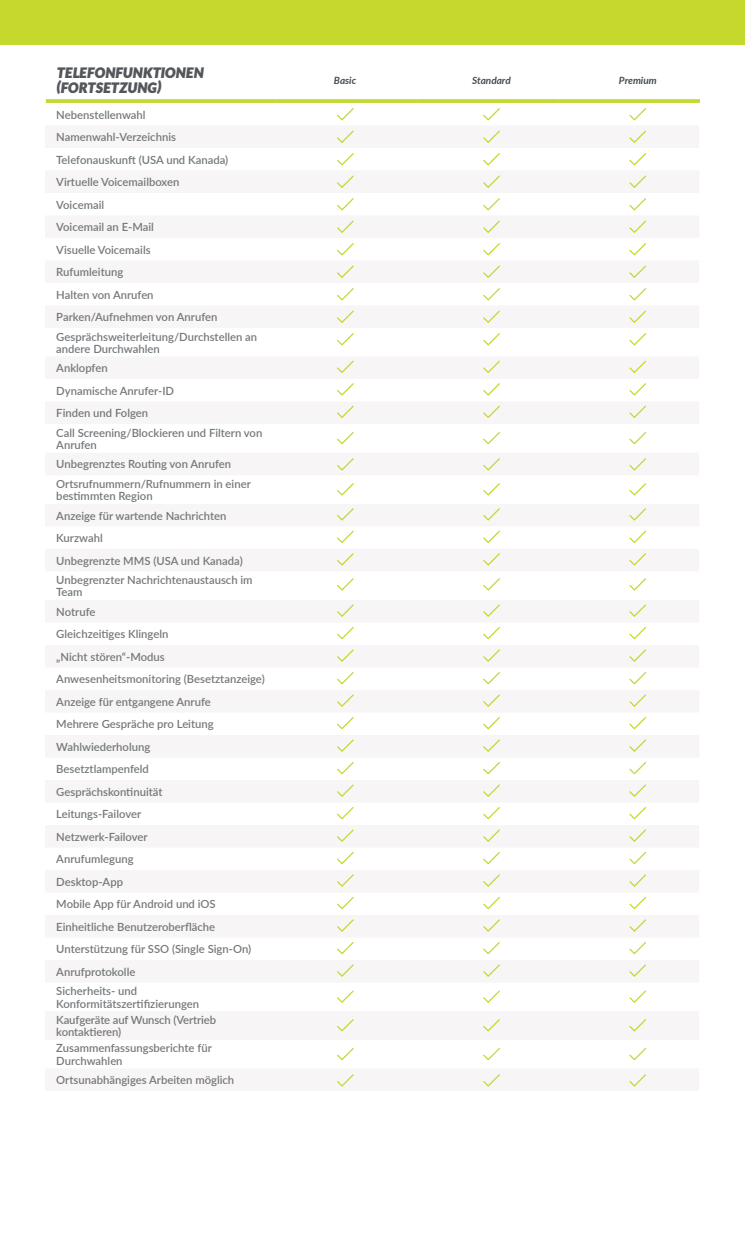
<style>
.page{position:relative;width:745px;height:1260px;background:#fff}
.page>*{position:absolute;margin:0;border:0;box-sizing:border-box;transform-origin:0 0}
.t1{font:800 18.5px/15px "Kick Some";letter-spacing:.005em;color:#53565a}
.t2{font:600 11.25px/22.5px "Lato";color:#75787b}
.t3{font:italic 700 10px "Lato";color:#444c51}
</style>
<div class="page">
<div style="left:0;top:0;width:744px;height:45px;background:#c4d82d"></div>
<svg style="left:46px;top:99px;width:230px;height:4px"></svg>
<svg style="left:276px;top:99px;width:141px;height:4px"></svg>
<svg style="left:417px;top:99px;width:141px;height:4px"></svg>
<svg style="left:558px;top:99px;width:141px;height:4px"></svg>
<svg style="left:629px;top:153px;width:17px;height:13px"></svg>
<svg style="left:629px;top:530px;width:17px;height:13px"></svg>
<svg style="left:629px;top:942px;width:17px;height:12px"></svg>
<svg style="left:483px;top:153px;width:17px;height:13px"></svg>
<svg style="left:337px;top:153px;width:17px;height:13px"></svg>
<svg style="left:483px;top:530px;width:17px;height:13px"></svg>
<svg style="left:337px;top:530px;width:17px;height:13px"></svg>
<svg style="left:483px;top:942px;width:17px;height:12px"></svg>
<svg style="left:337px;top:942px;width:17px;height:12px"></svg>
<svg style="left:629px;top:108px;width:17px;height:13px"></svg>
<svg style="left:629px;top:483px;width:17px;height:13px"></svg>
<svg style="left:629px;top:897px;width:17px;height:12px"></svg>
<svg style="left:629px;top:852px;width:17px;height:12px"></svg>
<svg style="left:483px;top:108px;width:17px;height:13px"></svg>
<svg style="left:337px;top:108px;width:17px;height:13px"></svg>
<svg style="left:483px;top:483px;width:17px;height:13px"></svg>
<svg style="left:337px;top:483px;width:17px;height:13px"></svg>
<svg style="left:483px;top:897px;width:17px;height:12px"></svg>
<svg style="left:337px;top:897px;width:17px;height:12px"></svg>
<svg style="left:483px;top:852px;width:17px;height:12px"></svg>
<svg style="left:337px;top:852px;width:17px;height:12px"></svg>
<svg style="left:629px;top:175px;width:18px;height:13px"></svg>
<svg style="left:629px;top:553px;width:18px;height:13px"></svg>
<svg style="left:629px;top:964px;width:18px;height:13px"></svg>
<svg style="left:483px;top:175px;width:17px;height:13px"></svg>
<svg style="left:337px;top:175px;width:17px;height:13px"></svg>
<svg style="left:483px;top:553px;width:17px;height:13px"></svg>
<svg style="left:337px;top:553px;width:17px;height:13px"></svg>
<svg style="left:483px;top:964px;width:17px;height:13px"></svg>
<svg style="left:337px;top:964px;width:17px;height:13px"></svg>
<svg style="left:629px;top:130px;width:18px;height:13px"></svg>
<svg style="left:629px;top:508px;width:18px;height:13px"></svg>
<svg style="left:629px;top:919px;width:18px;height:13px"></svg>
<svg style="left:629px;top:874px;width:18px;height:13px"></svg>
<svg style="left:483px;top:130px;width:17px;height:13px"></svg>
<svg style="left:337px;top:130px;width:17px;height:13px"></svg>
<svg style="left:483px;top:508px;width:17px;height:13px"></svg>
<svg style="left:337px;top:508px;width:17px;height:13px"></svg>
<svg style="left:483px;top:919px;width:17px;height:13px"></svg>
<svg style="left:337px;top:919px;width:17px;height:13px"></svg>
<svg style="left:483px;top:874px;width:17px;height:13px"></svg>
<svg style="left:337px;top:874px;width:17px;height:13px"></svg>
<svg style="left:629px;top:198px;width:17px;height:13px"></svg>
<svg style="left:629px;top:578px;width:17px;height:13px"></svg>
<svg style="left:629px;top:990px;width:17px;height:13px"></svg>
<svg style="left:483px;top:198px;width:17px;height:13px"></svg>
<svg style="left:337px;top:198px;width:17px;height:13px"></svg>
<svg style="left:483px;top:578px;width:17px;height:13px"></svg>
<svg style="left:337px;top:578px;width:17px;height:13px"></svg>
<svg style="left:483px;top:990px;width:17px;height:13px"></svg>
<svg style="left:337px;top:990px;width:17px;height:13px"></svg>
<svg style="left:629px;top:220px;width:18px;height:13px"></svg>
<svg style="left:629px;top:604px;width:18px;height:13px"></svg>
<svg style="left:629px;top:1019px;width:18px;height:13px"></svg>
<svg style="left:483px;top:220px;width:17px;height:13px"></svg>
<svg style="left:337px;top:220px;width:17px;height:13px"></svg>
<svg style="left:483px;top:604px;width:17px;height:13px"></svg>
<svg style="left:337px;top:604px;width:17px;height:13px"></svg>
<svg style="left:483px;top:1019px;width:17px;height:13px"></svg>
<svg style="left:337px;top:1019px;width:17px;height:13px"></svg>
<svg style="left:629px;top:243px;width:17px;height:13px"></svg>
<svg style="left:629px;top:627px;width:17px;height:13px"></svg>
<svg style="left:629px;top:1048px;width:17px;height:13px"></svg>
<svg style="left:483px;top:243px;width:17px;height:13px"></svg>
<svg style="left:337px;top:243px;width:17px;height:13px"></svg>
<svg style="left:483px;top:627px;width:17px;height:13px"></svg>
<svg style="left:337px;top:627px;width:17px;height:13px"></svg>
<svg style="left:483px;top:1048px;width:17px;height:13px"></svg>
<svg style="left:337px;top:1048px;width:17px;height:13px"></svg>
<svg style="left:629px;top:265px;width:18px;height:13px"></svg>
<svg style="left:629px;top:649px;width:18px;height:13px"></svg>
<svg style="left:629px;top:1074px;width:18px;height:13px"></svg>
<svg style="left:483px;top:265px;width:17px;height:13px"></svg>
<svg style="left:337px;top:265px;width:17px;height:13px"></svg>
<svg style="left:483px;top:649px;width:17px;height:13px"></svg>
<svg style="left:337px;top:649px;width:17px;height:13px"></svg>
<svg style="left:483px;top:1074px;width:17px;height:13px"></svg>
<svg style="left:337px;top:1074px;width:17px;height:13px"></svg>
<svg style="left:629px;top:288px;width:17px;height:13px"></svg>
<svg style="left:629px;top:672px;width:17px;height:13px"></svg>
<svg style="left:483px;top:288px;width:17px;height:13px"></svg>
<svg style="left:337px;top:288px;width:17px;height:13px"></svg>
<svg style="left:483px;top:672px;width:17px;height:13px"></svg>
<svg style="left:337px;top:672px;width:17px;height:13px"></svg>
<svg style="left:629px;top:383px;width:17px;height:13px"></svg>
<svg style="left:629px;top:762px;width:17px;height:13px"></svg>
<svg style="left:483px;top:383px;width:17px;height:13px"></svg>
<svg style="left:337px;top:383px;width:17px;height:13px"></svg>
<svg style="left:483px;top:762px;width:17px;height:13px"></svg>
<svg style="left:337px;top:762px;width:17px;height:13px"></svg>
<svg style="left:629px;top:310px;width:18px;height:13px"></svg>
<svg style="left:629px;top:694px;width:18px;height:13px"></svg>
<svg style="left:483px;top:310px;width:17px;height:13px"></svg>
<svg style="left:337px;top:310px;width:17px;height:13px"></svg>
<svg style="left:483px;top:694px;width:17px;height:13px"></svg>
<svg style="left:337px;top:694px;width:17px;height:13px"></svg>
<svg style="left:629px;top:405px;width:18px;height:13px"></svg>
<svg style="left:629px;top:784px;width:18px;height:13px"></svg>
<svg style="left:483px;top:405px;width:17px;height:13px"></svg>
<svg style="left:337px;top:405px;width:17px;height:13px"></svg>
<svg style="left:483px;top:784px;width:17px;height:13px"></svg>
<svg style="left:337px;top:784px;width:17px;height:13px"></svg>
<svg style="left:629px;top:333px;width:17px;height:13px"></svg>
<svg style="left:629px;top:717px;width:17px;height:13px"></svg>
<svg style="left:483px;top:333px;width:17px;height:13px"></svg>
<svg style="left:337px;top:333px;width:17px;height:13px"></svg>
<svg style="left:483px;top:717px;width:17px;height:13px"></svg>
<svg style="left:337px;top:717px;width:17px;height:13px"></svg>
<svg style="left:629px;top:432px;width:17px;height:13px"></svg>
<svg style="left:629px;top:807px;width:17px;height:13px"></svg>
<svg style="left:483px;top:432px;width:17px;height:13px"></svg>
<svg style="left:337px;top:432px;width:17px;height:13px"></svg>
<svg style="left:483px;top:807px;width:17px;height:13px"></svg>
<svg style="left:337px;top:807px;width:17px;height:13px"></svg>
<svg style="left:629px;top:360px;width:18px;height:13px"></svg>
<svg style="left:629px;top:739px;width:18px;height:13px"></svg>
<svg style="left:483px;top:360px;width:17px;height:13px"></svg>
<svg style="left:337px;top:360px;width:17px;height:13px"></svg>
<svg style="left:483px;top:739px;width:17px;height:13px"></svg>
<svg style="left:337px;top:739px;width:17px;height:13px"></svg>
<svg style="left:629px;top:458px;width:18px;height:13px"></svg>
<svg style="left:629px;top:829px;width:18px;height:13px"></svg>
<svg style="left:483px;top:458px;width:17px;height:13px"></svg>
<svg style="left:337px;top:458px;width:17px;height:13px"></svg>
<svg style="left:483px;top:829px;width:17px;height:13px"></svg>
<svg style="left:337px;top:829px;width:17px;height:13px"></svg>
<h1 class="t1" style="left:57px;top:65px;width:148px">TELEFONFUNKTIONEN (FORTSETZUNG)</h1>
<p class="t3" style="left:334px;top:73px;width:24px">Basic</p>
<p class="t3" style="left:472px;top:73px;width:40px">Standard</p>
<p class="t3" style="left:618px;top:73px;width:39px">Premium</p>
<p class="t2" style="left:56px;top:103px;width:173px">Nebenstellenwahl<br>Namenwahl-Verzeichnis<br>Telefonauskunft (USA und Kanada)<br>Virtuelle Voicemailboxen<br>Voicemail<br>Voicemail an E-Mail<br>Visuelle Voicemails<br>Rufumleitung<br>Halten von Anrufen<br>Parken/Aufnehmen von Anrufen</p>
<p class="t2" style="left:56px;top:330px;width:202px;line-height:12.5px">Gesprächsweiterleitung/Durchstellen an andere Durchwahlen</p>
<p class="t2" style="left:56px;top:357px;width:119px">Anklopfen<br>Dynamische Anrufer-ID<br>Finden und Folgen</p>
<p class="t2" style="left:56px;top:426px;width:207px;line-height:12.5px">Call Screening/Blockieren und Filtern von<br>Anrufen</p>
<p class="t2" style="left:56px;top:454px;width:196px;line-height:19.4px">Unbegrenztes Routing von Anrufen<br>Ortsrufnummern/Rufnummern in einer</p>
<p class="t2" style="left:56px;top:486px;width:172px;line-height:19.4px">bestimmten Region<br>Anzeige für wartende Nachrichten</p>
<p class="t2" style="left:56px;top:526px;width:188px">Kurzwahl<br>Unbegrenzte MMS (USA und Kanada)</p>
<p class="t2" style="left:56px;top:573px;width:198px;line-height:12.5px">Unbegrenzter Nachrichtenaustausch im<br>Team</p>
<p class="t2" style="left:56px;top:600px;width:210px">Notrufe<br>Gleichzeitiges Klingeln<br>„Nicht stören“-Modus<br>Anwesenheitsmonitoring (Besetztanzeige)<br>Anzeige für entgangene Anrufe<br>Mehrere Gespräche pro Leitung<br>Wahlwiederholung<br>Besetztlampenfeld<br>Gesprächskontinuität<br>Leitungs-Failover<br>Netzwerk-Failover<br>Anrufumlegung<br>Desktop-App<br>Mobile App für Android und iOS<br>Einheitliche Benutzeroberfläche<br>Unterstützung für SSO (Single Sign-On)<br>Anrufprotokolle</p>
<p class="t2" style="left:56px;top:984px;width:144px;line-height:12.5px">Sicherheits- und<br>Konformitätszertifizierungen</p>
<p class="t2" style="left:56px;top:1013px;width:161px;line-height:12.5px">Kaufgeräte auf Wunsch (Vertrieb kontaktieren)</p>
<p class="t2" style="left:56px;top:1042px;width:157px;line-height:12.5px">Zusammenfassungsberichte für<br>Durchwahlen</p>
<p class="t2" style="left:56px;top:1068px;width:179px">Ortsunabhängiges Arbeiten möglich</p>
</div>
